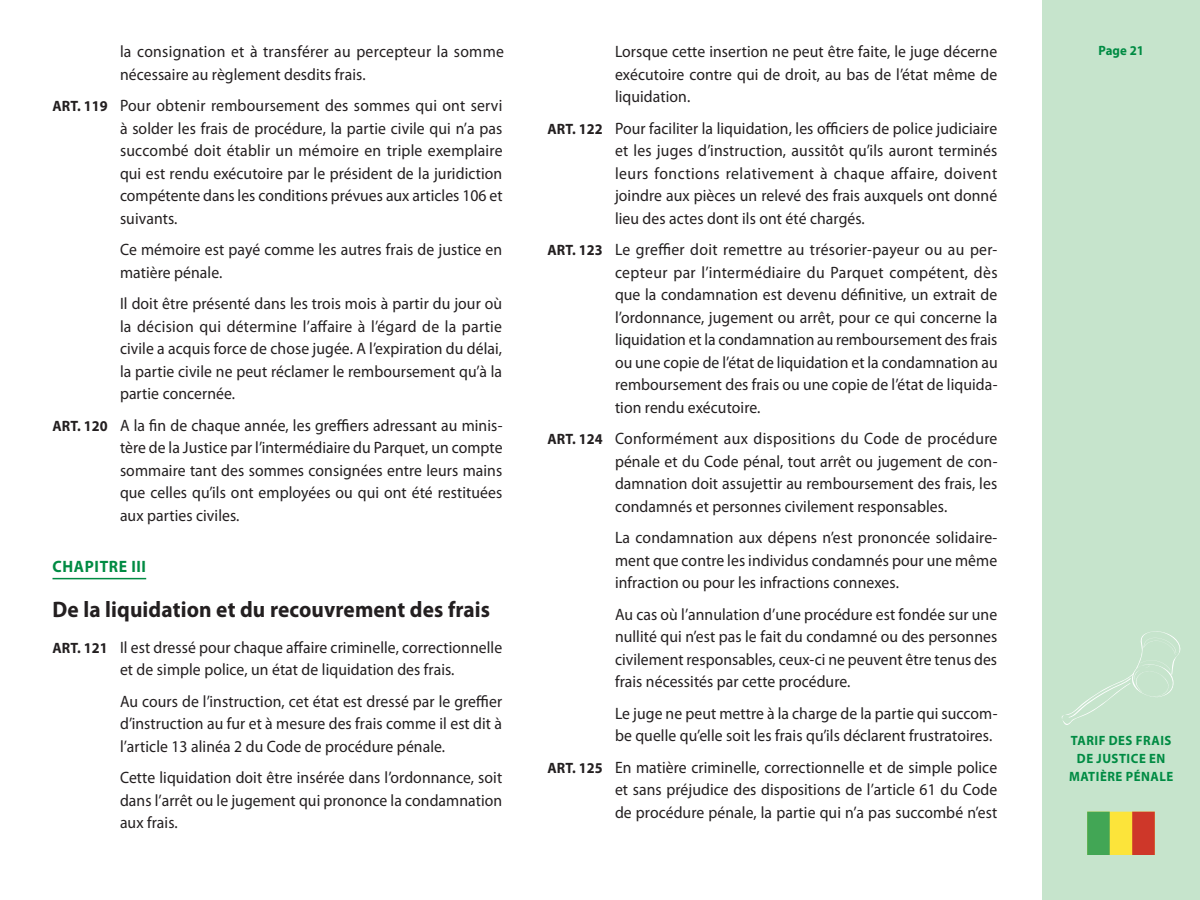
<style>
.page{position:relative;width:1200px;height:900px;background:#fff}
.page>*{position:absolute;margin:0;border:0;box-sizing:border-box;transform-origin:0 0}
.t1{font:700 22.5px "Myriad Pro";letter-spacing:.005em;color:#231f20;scale:.95 1}
.t2{font:16.5px/22.5px "Myriad Pro";letter-spacing:.005em;color:#231f20;text-align:justify;scale:.95 1}
.t3{font:700 16.5px "Myriad Pro";letter-spacing:.04em;color:#008b43;scale:.95 1}
.t4{font:700 13.5px/18px "Myriad Pro";letter-spacing:.04em;color:#008b43;text-align:center;scale:.95 1}
.s1{font-weight:700;font-size:15px}
</style>
<div class="page">
<div style="left:1042px;top:0;width:158px;height:900px;background:#c6e4cc"></div>
<svg style="left:1087px;top:812px;width:68px;height:43px"></svg>
<svg style="left:1062px;top:631px;width:118px;height:94px"></svg>
<hr style="left:52px;top:578px;width:94px;height:1px;background:#008b43">
<p class="t2" style="left:120px;top:41px;width:406px">la consignation et à transférer au percepteur la somme</p>
<p class="t4" style="left:1098px;top:42px;width:49px">Page 21</p>
<p class="t2" style="left:52px;top:59px;width:475px;line-height:31.5px;text-indent:68px">nécessaire au règlement desdits frais.<br><span class="s1">ART. 119</span> Pour obtenir remboursement des sommes qui ont servi</p>
<p class="t2" style="left:120px;top:117px;width:404px">à solder les frais de procédure, la partie civile qui n’a pas succombé doit établir un mémoire en triple exemplaire qui est rendu exécutoire par le président de la juridiction compétente dans les conditions prévues aux articles 106 et suivants.</p>
<p class="t2" style="left:120px;top:239px;width:404px">Ce mémoire est payé comme les autres frais de justice en matière pénale.</p>
<p class="t2" style="left:120px;top:293px;width:404px">Il doit être présenté dans les trois mois à partir du jour où la décision qui détermine l’affaire à l’égard de la partie civile a acquis force de chose jugée. A l’expiration du délai, la partie civile ne peut réclamer le remboursement qu’à la partie concernée.</p>
<p class="t2" style="left:120px;top:414px;width:404px;text-indent:-68px"><span class="s1">ART. 120</span> A la fin de chaque année, les greffiers adressant au minis&shy;tère de la Justice par l’intermédiaire du Parquet, un compte sommaire tant des sommes consignées entre leurs mains que celles qu’ils ont employées ou qui ont été restituées aux parties civiles.</p>
<p class="t3" style="left:52px;top:557px;width:100px">CHAPITRE III</p>
<h1 class="t1" style="left:52px;top:597px;width:462px">De la liquidation et du recouvrement des frais</h1>
<p class="t2" style="left:120px;top:636px;width:404px;text-indent:-68px"><span class="s1">ART. 121</span> Il est dressé pour chaque affaire criminelle, correctionnelle et de simple police, un état de liquidation des frais.</p>
<p class="t2" style="left:120px;top:690px;width:404px">Au cours de l’instruction, cet état est dressé par le greffier d’instruction au fur et à mesure des frais comme il est dit à l’article 13 alinéa 2 du Code de procédure pénale.</p>
<p class="t2" style="left:120px;top:767px;width:404px">Cette liquidation doit être insérée dans l’ordonnance, soit dans l’arrêt ou le jugement qui prononce la condamnation aux frais.</p>
<p class="t2" style="left:615px;top:41px;width:404px">Lorsque cette insertion ne peut être faite, le juge décerne exécutoire contre qui de droit, au bas de l’état même de liquidation.</p>
<p class="t2" style="left:615px;top:117px;width:404px;text-indent:-68px"><span class="s1">ART. 122</span> Pour faciliter la liquidation, les officiers de police judiciaire et les juges d’instruction, aussitôt qu’ils auront terminés leurs fonctions relativement à chaque affaire, doivent joindre aux pièces un relevé des frais auxquels ont donné lieu des actes dont ils ont été chargés.</p>
<p class="t2" style="left:615px;top:239px;width:404px;text-indent:-68px"><span class="s1">ART. 123</span> Le greffier doit remettre au trésorier-payeur ou au per&shy;cepteur par l’intermédiaire du Parquet compétent, dès que la condamnation est devenu définitive, un extrait de l’ordonnance, jugement ou arrêt, pour ce qui concerne la liquidation et la condamnation au remboursement des frais ou une copie de l’état de liquidation et la condamnation au remboursement des frais ou une copie de l’état de liquida&shy;tion rendu exécutoire.</p>
<p class="t2" style="left:615px;top:428px;width:404px;text-indent:-68px"><span class="s1">ART. 124</span> Conformément aux dispositions du Code de procédure pénale et du Code pénal, tout arrêt ou jugement de con&shy;damnation doit assujettir au remboursement des frais, les condamnés et personnes civilement responsables.</p>
<p class="t2" style="left:615px;top:527px;width:404px">La condamnation aux dépens n’est prononcée solidaire&shy;ment que contre les individus condamnés pour une même infraction ou pour les infractions connexes.</p>
<p class="t2" style="left:615px;top:603px;width:404px">Au cas où l’annulation d’une procédure est fondée sur une nullité qui n’est pas le fait du condamné ou des personnes civilement responsables, ceux-ci ne peuvent être tenus des frais nécessités par cette procédure.</p>
<p class="t2" style="left:615px;top:702px;width:404px">Le juge ne peut mettre à la charge de la partie qui succom&shy;be quelle qu’elle soit les frais qu’ils déclarent frustratoires.</p>
<p class="t2" style="left:615px;top:756px;width:404px;text-indent:-68px"><span class="s1">ART. 125</span> En matière criminelle, correctionnelle et de simple police et sans préjudice des dispositions de l’article 61 du Code de procédure pénale, la partie qui n’a pas succombé n’est</p>
<p class="t4" style="left:1069px;top:732px;width:111px">TARIF DES FRAIS<br>DE JUSTICE EN<br>MATIÈRE PÉNALE</p>
</div>
